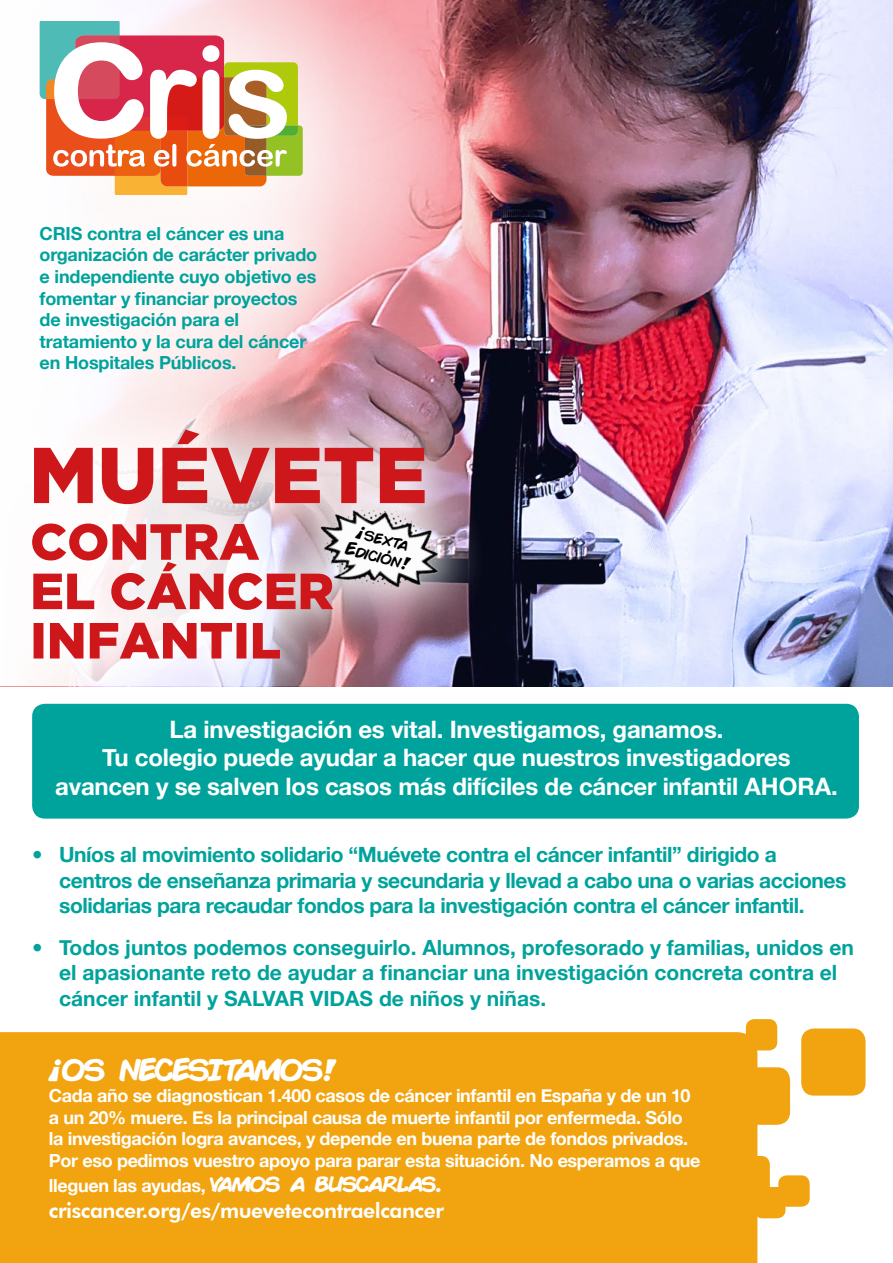
<style>
.page{position:relative;width:893px;height:1263px;background:#fff}
.page>*{position:absolute;margin:0;border:0;box-sizing:border-box;transform-origin:0 0}
.t1{font:700 30px "Comic";letter-spacing:-.09em;color:#fff}
.t2{font:700 24px/28.8px "Helvetica Neue";letter-spacing:-.01em;color:#fff;text-align:center}
.t3{font:700 21px/25.2px "Helvetica Neue";letter-spacing:-.02em;color:#00a39c}
.t4{font:700 21px/25.2px "Helvetica Neue";color:#00a39c}
.t5{font:800 21px "Futura BT";letter-spacing:-.02em;color:#fff}
.t6{font:18.15px/18.1px "Comic";color:#000;text-align:center}
.t7{font:700 18px/21.6px "Helvetica Neue";letter-spacing:-.02em;color:#fff}
.t8{font:700 18px/21.6px "Helvetica Neue";letter-spacing:-.01em;color:#00a39c}
.s1{font-family:"Comic";font-size:21px}
</style>
<div class="page">
<img style="left:365px;top:0;width:528px;height:686px">
<div style="left:0;top:1032px;width:757px;height:231px;background:#f2a410"></div>
<div style="left:733px;top:1067px;width:57px;height:58px;background:#f2a410;border-radius:13px"></div>
<div style="left:726px;top:1156px;width:44px;height:43px;background:#f2a410;border-radius:9px"></div>
<div style="left:778px;top:1175px;width:32px;height:32px;background:#f2a410;border-radius:9px"></div>
<div style="left:801px;top:1028px;width:64px;height:67px;background:#f2a410;border-radius:13px"></div>
<div style="left:746px;top:1019px;width:31px;height:31px;background:#f2a410;border-radius:9px"></div>
<div style="left:754px;top:1187px;width:31px;height:31px;background:#f2a410;border-radius:9px"></div>
<div style="left:32px;top:704px;width:827px;height:115px;background:#00a39c;border-radius:13px"></div>
<div style="left:0;top:380px;width:488px;height:330px;background:#fff;opacity:.85"></div>
<svg style="left:34px;top:623px;width:246px;height:35px"></svg>
<svg style="left:32px;top:523px;width:270px;height:87px"></svg>
<svg style="left:34px;top:429px;width:391px;height:75px"></svg>
<img style="left:302px;top:485px;width:155px;height:131px">
<svg style="left:39px;top:0;width:407px;height:345px;background:#f3bcc1"></svg>
<div style="left:0;top:177px;width:365px;height:245px;background:#fff;opacity:.85"></div>
<svg style="left:40px;top:21px;width:263px;height:173px"></svg>
<p class="t8" style="left:40px;top:222px;width:279px">CRIS contra el cáncer es una organización de carácter privado e independiente cuyo objetivo es fomentar y financiar proyectos de investigación para el tratamiento y la cura del cáncer en Hospitales Públicos.</p>
<p class="t6" style="left:353px;top:521px;width:68px;rotate:14deg">¡sexta<br>Edición!</p>
<h2 class="t2" style="left:55px;top:714px;width:784px">La investigación es vital. Investigamos, ganamos.<br>Tu colegio puede ayudar a hacer que nuestros investigadores avancen y se salven los casos más difíciles de cáncer infantil AHORA.</h2>
<p class="t3" style="left:59px;top:842px;width:789px;text-indent:-27px">• Uníos al movimiento solidario “Muévete contra el cáncer infantil” dirigido a centros de enseñanza primaria y secundaria y llevad a cabo una o varias acciones solidarias para recaudar fondos para la investigación contra el cáncer infantil.</p>
<p class="t4" style="left:59px;top:934px;width:796px;text-indent:-27px">• Todos juntos podemos conseguirlo. Alumnos, profesorado y familias, unidos en el apasionante reto de ayudar a financiar una investigación concreta contra el cáncer infantil y SALVAR VIDAS de niños y niñas.</p>
<h1 class="t1" style="left:49px;top:1048px;width:291px">¡OS NECESITAMOS!</h1>
<p class="t7" style="left:49px;top:1085px;width:653px">Cada año se diagnostican 1.400 casos de cáncer infantil en España y de un 10 a un 20% muere. Es la principal causa de muerte infantil por enfermeda. Sólo la investigación logra avances, y depende en buena parte de fondos privados.<br>Por eso pedimos vuestro apoyo para parar esta situación. No esperamos a que</p>
<p class="t7" style="left:49px;top:1175px;width:395px">lleguen las ayudas, <span class="s1">VAMOS A BUSCARLAS.</span></p>
<p class="t5" style="left:49px;top:1197px;width:397px">criscancer.org/es/muevetecontraelcancer</p>
</div>
